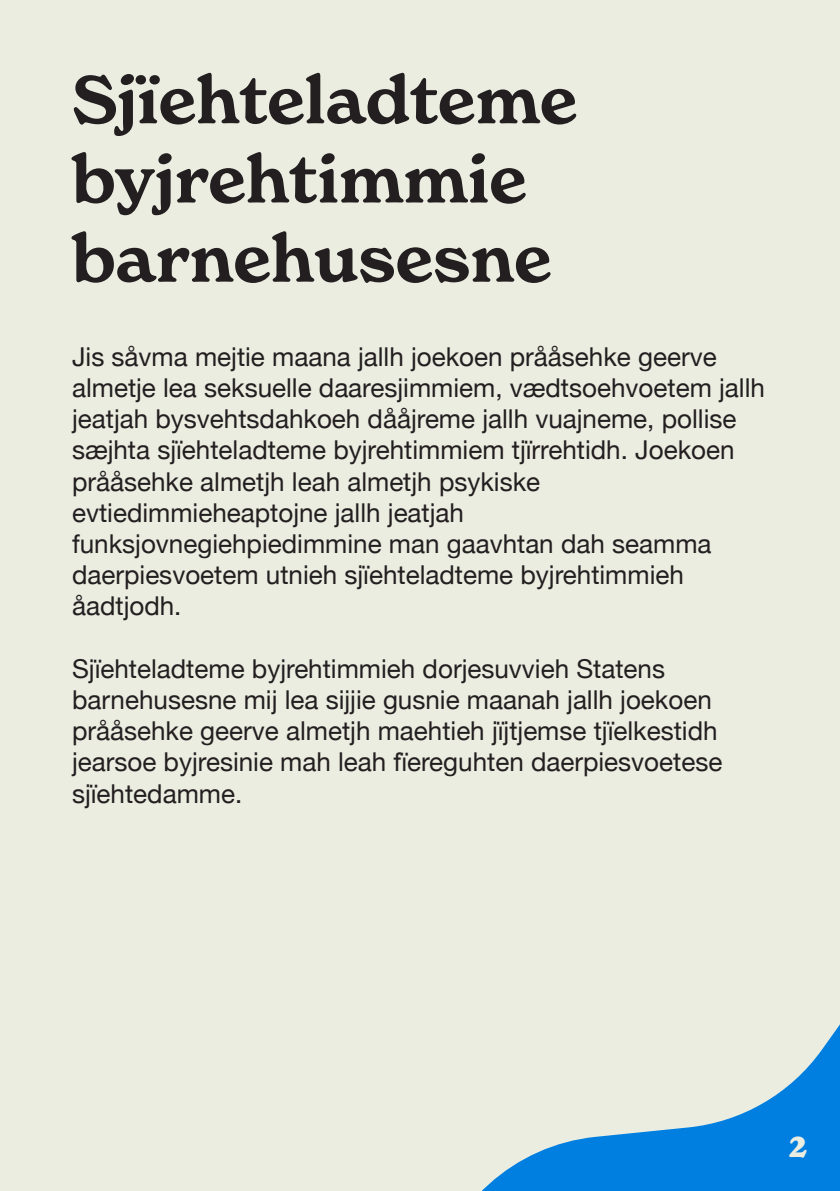
<style>
.page{position:relative;width:840px;height:1191px;background:#fff}
.page>*{position:absolute;margin:0;border:0;box-sizing:border-box;transform-origin:0 0}
.Overksrift{font:600 66px/79.2px "New Spirit";color:#231f20}
.t1{font:700 28px "New Spirit";color:#ebede1}
.Text{font:26px/31.2px "Helvetica Neue";color:#231f20}
</style>
<div class="page">
<div style="left:0;top:0;width:839px;height:1191px;background:#ebede1"></div>
<svg style="left:482px;top:1026px;width:357px;height:165px"></svg>
<p class="Overksrift" style="left:72px;top:60px;width:506px">Sjïehteladteme byjrehtimmie barnehusesne</p>
<p class="Text" style="left:72px;top:342px;width:694px">Jis såvma mejtie maana jallh joekoen prååsehke geerve almetje lea seksuelle daaresjimmiem, vædtsoehvoetem jallh jeatjah bysvehtsdahkoeh dååjreme jallh vuajneme, pollise sæjhta sjïehteladteme byjrehtimmiem tjïrrehtidh. Joekoen prååsehke almetjh leah almetjh psykiske evtiedimmieheaptojne jallh jeatjah funksjovnegiehpiedimmine man gaavhtan dah seamma daerpiesvoetem utnieh sjïehteladteme byjrehtimmieh åadtjodh.</p>
<p class="Text" style="left:72px;top:654px;width:651px">Sjïehteladteme byjrehtimmieh dorjesuvvieh Statens barnehusesne mij lea sijjie gusnie maanah jallh joekoen prååsehke geerve almetjh maehtieh jïjtjemse tjïelkestidh jearsoe byjresinie mah leah fïereguhten daerpiesvoetese sjïehtedamme.</p>
<p class="t1" style="left:788px;top:1130px;width:20px">2</p>
</div>
